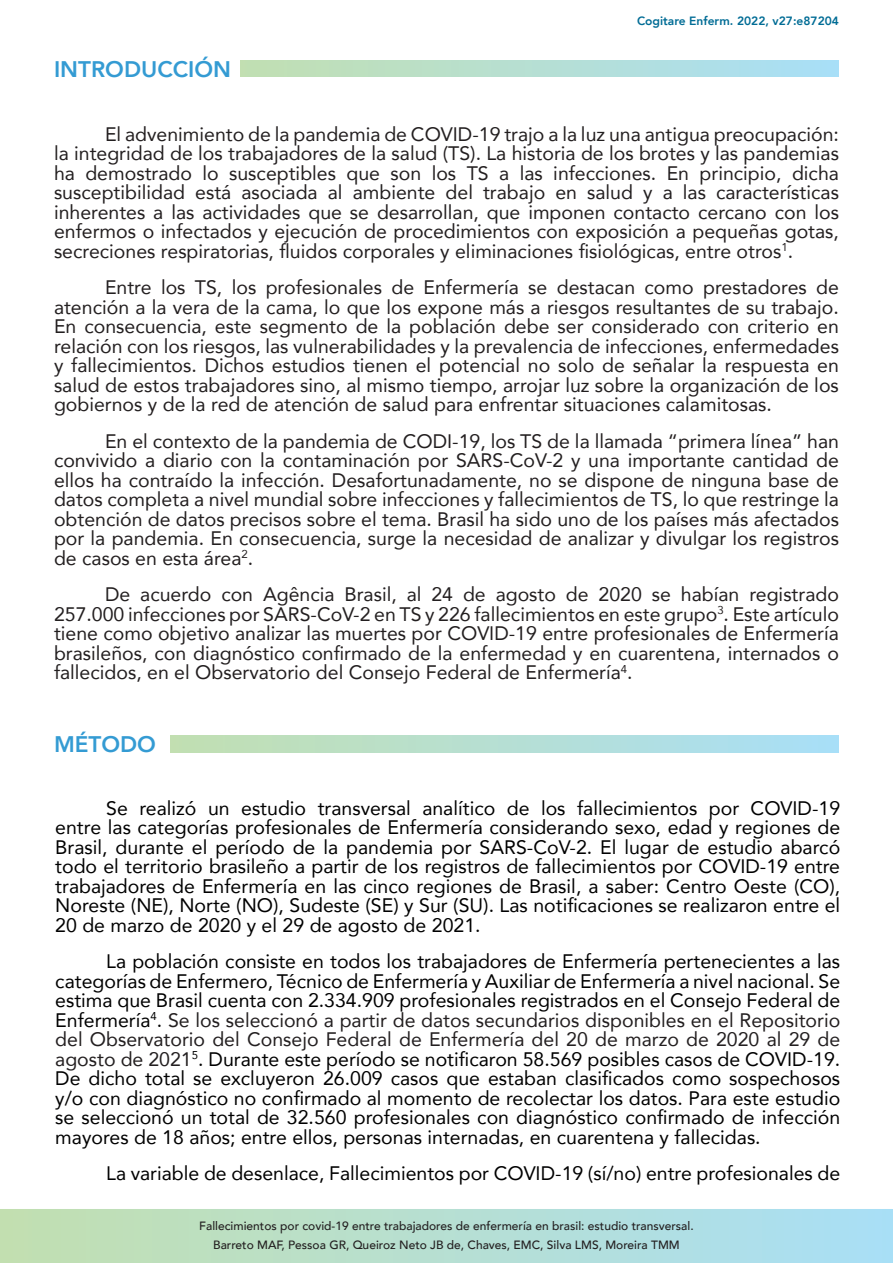
<style>
.page{position:relative;width:893px;height:1263px;background:#fff}
.page>*{position:absolute;margin:0;border:0;box-sizing:border-box;transform-origin:0 0}
.t1{font:800 22.5px "Avenir";color:#349bd3}
.TEXTO{font:19.5px/19.5px "Avenir";color:#231f20;text-align:justify}
.TEXTO-2{font:19.5px/19.5px "Avenir";color:#000001;text-align:justify}
.t2{font:500 12px/18.6px "Avenir";color:#231f20;text-align:center}
.t3{font:800 12px "Avenir";color:#006c95}
.s1{color:#231f20}
</style>
<div class="page">
<svg style="left:0;top:1209px;width:893px;height:54px;background:#b6dfd2"></svg>
<div style="left:241px;top:60px;width:598px;height:17px;background:linear-gradient(to right,#c2dfb1,#a9dff7)"></div>
<div style="left:170px;top:736px;width:669px;height:16px;background:linear-gradient(to right,#c2dfb1,#a9dff7)"></div>
<p class="t1" style="left:54px;top:48px;width:179px">INTRODUCCIÓN</p>
<p class="t3" style="left:637px;top:10px;width:203px">Cogitare Enferm. 2022, v27:e87204</p>
<p class="TEXTO" style="left:54px;top:124px;width:786px;text-indent:51px">El advenimiento de la pandemia de COVID-19 trajo a la luz una antigua preocupación: la integridad de los trabajadores de la salud (TS). La historia de los brotes y las pandemias ha demostrado lo susceptibles que son los TS a las infecciones. En principio, dicha susceptibilidad está asociada al ambiente del trabajo en salud y a las características inherentes a las actividades que se desarrollan, que imponen contacto cercano con los enfermos o infectados y ejecución de procedimientos con exposición a pequeñas gotas, secreciones respiratorias, fluidos corporales y eliminaciones fisiológicas, entre otros<sup>1</sup>.</p>
<p class="TEXTO" style="left:54px;top:277px;width:786px;text-indent:51px">Entre los TS, los profesionales de Enfermería se destacan como prestadores de atención a la vera de la cama, lo que los expone más a riesgos resultantes de su trabajo.<br>En consecuencia, este segmento de la población debe ser considerado con criterio en relación con los riesgos, las vulnerabilidades y la prevalencia de infecciones, enfermedades y fallecimientos. Dichos estudios tienen el potencial no solo de señalar la respuesta en salud de estos trabajadores sino, al mismo tiempo, arrojar luz sobre la organización de los gobiernos y de la red de atención de salud para enfrentar situaciones calamitosas.</p>
<p class="TEXTO" style="left:54px;top:431px;width:786px;text-indent:51px">En el contexto de la pandemia de CODI-19, los TS de la llamada “primera línea” han convivido a diario con la contaminación por SARS-CoV-2 y una importante cantidad de ellos ha contraído la infección. Desafortunadamente, no se dispone de ninguna base de datos completa a nivel mundial sobre infecciones y fallecimientos de TS, lo que restringe la obtención de datos precisos sobre el tema. Brasil ha sido uno de los países más afectados por la pandemia. En consecuencia, surge la necesidad de analizar y divulgar los registros de casos en esta área<sup>2</sup>.</p>
<p class="TEXTO" style="left:54px;top:584px;width:786px;text-indent:51px">De acuerdo con Agência Brasil, al 24 de agosto de 2020 se habían registrado 257.000 infecciones por SARS-CoV-2 en TS y 226 fallecimientos en este grupo<sup>3</sup>. Este artículo tiene como objetivo analizar las muertes por COVID-19 entre profesionales de Enfermería brasileños, con diagnóstico confirmado de la enfermedad y en cuarentena, internados o fallecidos, en el Observatorio del Consejo Federal de Enfermería<sup>4</sup>.</p>
<p class="t1" style="left:54px;top:724px;width:104px">MÉTODO</p>
<p class="TEXTO-2" style="left:55px;top:798px;width:786px;text-indent:51px">Se realizó un estudio transversal analítico de los fallecimientos por COVID-19 entre las categorías profesionales de Enfermería considerando sexo, edad y regiones de Brasil, durante el período de la pandemia por SARS-CoV-2. El lugar de estudio abarcó todo el territorio brasileño a partir de los registros de fallecimientos por COVID-19 entre trabajadores de Enfermería en las cinco regiones de Brasil, a saber: Centro Oeste (CO), Noreste (NE), Norte (NO), Sudeste (SE) y Sur (SU). Las notificaciones se realizaron entre el 20 de marzo de 2020 y el 29 de agosto de 2021.</p>
<p class="TEXTO-2" style="left:55px;top:951px;width:786px;text-indent:51px">La población consiste en todos los trabajadores de Enfermería pertenecientes a las categorías de Enfermero, Técnico de Enfermería y Auxiliar de Enfermería a nivel nacional. Se estima que Brasil cuenta con 2.334.909 profesionales registrados en el Consejo Federal de Enfermería<sup>4</sup>. <span class="s1">Se los seleccionó a partir de datos secundarios disponibles en el Repositorio del Observatorio del Consejo Federal de Enfermería del 20 de marzo de 2020 al 29 de agosto de 2021</span><sup>5</sup>. Durante este período se notificaron 58.569 posibles casos de COVID-19.<br>De dicho total se excluyeron 26.009 casos que estaban clasificados como sospechosos y/o con diagnóstico no confirmado al momento de recolectar los datos. Para este estudio se seleccionó un total de 32.560 profesionales con diagnóstico confirmado de infección mayores de 18 años; entre ellos, personas internadas, en cuarentena y fallecidas.</p>
<p class="TEXTO-2" style="left:106px;top:1163px;width:735px">La variable de desenlace, Fallecimientos por COVID-19 (sí/no) entre profesionales de</p>
<p class="t2" style="left:199px;top:1216px;width:496px">Fallecimientos por covid-19 entre trabajadores de enfermería en brasil: estudio transversal.<br>Barreto MAF, Pessoa GR, Queiroz Neto JB de, Chaves, EMC, Silva LMS, Moreira TMM</p>
</div>
